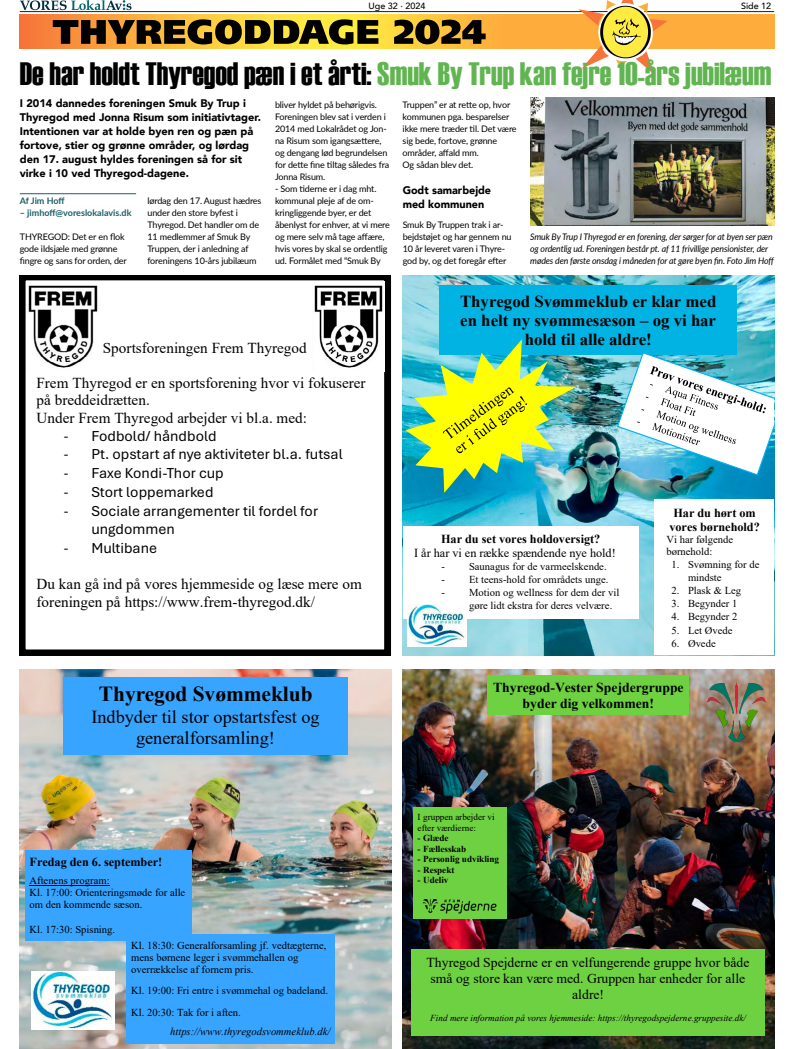
<style>
.page{position:relative;width:794px;height:1049px;background:#fff}
.page>*{position:absolute;margin:0;border:0;box-sizing:border-box;transform-origin:0 0}
.t1{font:32.3px "Haettenschweiler";color:#60b551}
.t2{font:700 21.4px "Times New Roman";color:#000}
.t3{font:18.3px/21px "Times New Roman";color:#000;text-align:center}
.t4{font:700 16.8px/19.2px "Times New Roman";color:#000;text-align:center}
.t5{font:15.2px/17.6px "Times New Roman";letter-spacing:.005em;color:#000}
.t6{font:15.2px/18.6px "Aptos";color:#000}
.t7{font:13.7px/15.7px "Times New Roman";color:#000;text-align:center}
.t8{font:700 13.7px/15.7px "Times New Roman";color:#000;text-align:center}
.t9{font:700 12.3px "Times New Roman";color:#000}
.t10{font:700 12.2px/14.1px "Times New Roman";color:#000;text-align:center}
.t11{font:12.2px "Times New Roman";letter-spacing:-.005em;color:#000}
.t12{font:900 11px/14px "Avenir";color:#000}
.t13{font:10.6px/12.3px "Times New Roman";color:#000}
.t14{font:italic 10.6px "Times New Roman";color:#000}
.t15{font:italic 9.1px "Times New Roman";color:#000}
.t16{font:700 9.1px "Times New Roman";color:#000}
.t17{font:9.1px/10.6px "Times New Roman";color:#000}
.t18{font:9px/12px "Lato";letter-spacing:-.015em;color:#000}
.t19{font:italic 9px/12px "Lato";letter-spacing:-.015em;color:#000}
.t20{font:700 9px "Lato";color:#1e5e69}
.t21{font:500 9px "Avenir";color:#000}
.s1{color:#000}
.s2{font-family:"Calibri"}
</style>
<div class="page">
<svg style="left:20px;top:0;width:111px;height:10px"></svg>
<hr style="left:20px;top:11px;width:754px;height:1px;background:#002a3e">
<svg style="left:20px;top:276px;width:371px;height:380px"></svg>
<img style="left:26px;top:281px;width:73px;height:91px">
<img style="left:312px;top:281px;width:73px;height:91px">
<img style="left:403px;top:276px;width:371px;height:380px">
<div style="left:403px;top:526px;width:235px;height:93px;background:#fff"></div>
<div style="left:440px;top:285px;width:297px;height:69px;background:#00b3e3"></div>
<div style="left:654px;top:499px;width:120px;height:156px;background:#fff"></div>
<img style="left:616px;top:351px;width:158px;height:125px">
<img style="left:407px;top:604px;width:60px;height:42px">
<img style="left:403px;top:337px;width:176px;height:158px">
<img style="left:20px;top:669px;width:371px;height:380px">
<img style="left:31px;top:971px;width:84px;height:59px">
<div style="left:63px;top:677px;width:285px;height:77px;background:#37a4ff"></div>
<div style="left:25px;top:850px;width:167px;height:91px;background:#37a4ff"></div>
<hr style="left:30px;top:885px;width:80px;height:1px;background:#000">
<div style="left:127px;top:934px;width:208px;height:110px;background:#37a4ff"></div>
<img style="left:403px;top:669px;width:371px;height:380px">
<div style="left:487px;top:675px;width:202px;height:39px;background:#6ed142"></div>
<div style="left:413px;top:807px;width:93px;height:111px;background:#6ed142"></div>
<div style="left:411px;top:950px;width:354px;height:86px;background:#6ed142"></div>
<img style="left:423px;top:898px;width:73px;height:16px">
<img style="left:705px;top:681px;width:61px;height:61px">
<svg style="left:20px;top:14px;width:754px;height:34px"></svg>
<svg style="left:578px;top:0;width:89px;height:75px"></svg>
<svg style="left:53px;top:19px;width:432px;height:25px"></svg>
<hr style="left:20px;top:193px;width:116px;height:1px;background:#1e5e69">
<img style="left:530px;top:98px;width:244px;height:127px">
<p class="t21" style="left:368px;top:-2px;width:58px">Uge 32 · 2024</p>
<p class="t21" style="left:741px;top:-2px;width:32px">Side 12</p>
<h1 class="t1" style="left:20px;top:55px;width:753px"><span class="s1">De har holdt Thyregod pæn i et årti:</span> Smuk By Trup kan fejre 10-års jubilæum</h1>
<p class="t12" style="left:20px;top:96px;width:243px">I 2014 dannedes foreningen Smuk By Trup i Thyregod med Jonna Risum som initiativtager.<br>Intentionen var at holde byen ren og pæn på fortove, stier og grønne områder, og lørdag den 17. august hyldes foreningen så for sit virke i 10 ved Thyregod-dagene.</p>
<p class="t20" style="left:20px;top:194px;width:46px">Af Jim Hoff</p>
<p class="t20" style="left:20px;top:206px;width:113px">– jimhoff@voreslokalavis.dk</p>
<p class="t18" style="left:20px;top:230px;width:108px">THYREGOD: Det er en flok gode ildsjæle med grønne fingre og sans for orden, der</p>
<p class="t18" style="left:147px;top:194px;width:116px">lørdag den 17. August hædres under den store byfest i<br>Thyregod. Det handler om de<br>11 medlemmer af Smuk By<br>Truppen, der i anledning af foreningens 10-års jubilæum</p>
<p class="t18" style="left:275px;top:98px;width:116px">bliver hyldet på behørigvis.<br>Foreningen blev sat i verden i<br>2014 med Lokalrådet og Jon&shy;na Risum som igangsættere, og dengang lød begrundelsen for dette fine tiltag således fra<br>Jonna Risum.</p>
<p class="t18" style="left:275px;top:182px;width:116px">- Som tiderne er i dag mht. kommunal pleje af de om&shy;kringliggende byer, er det åbenlyst for enhver, at vi mere og mere selv må tage affære, hvis vores by skal se ordentlig ud. Formålet med “Smuk By</p>
<h3 class="t5" style="left:103px;top:338px;width:205px">Sportsforeningen Frem Thyregod</h3>
<h3 class="t5" style="left:36px;top:373px;width:331px">Frem Thyregod er en sportsforening hvor vi fokuserer på breddeidrætten.<br>Under Frem Thyregod arbejder vi bl.a. med:</h3>
<h3 class="t6" style="left:64px;top:426px;width:154px"><span class="s2">-</span> Fodbold/ håndbold</h3>
<h3 class="t6" style="left:64px;top:444px;width:280px"><span class="s2">-</span> Pt. opstart af nye aktiviteter bl.a. futsal</h3>
<h3 class="t6" style="left:64px;top:463px;width:161px"><span class="s2">-</span> Faxe Kondi-Thor cup</h3>
<h3 class="t6" style="left:64px;top:482px;width:151px"><span class="s2">-</span> Stort loppemarked</h3>
<h3 class="t6" style="left:91px;top:501px;width:228px;text-indent:-27px"><span class="s2">-</span> Sociale arrangementer til fordel for ungdommen</h3>
<h3 class="t6" style="left:64px;top:538px;width:95px"><span class="s2">-</span> Multibane</h3>
<h3 class="t5" style="left:36px;top:575px;width:327px">Du kan gå ind på vores hjemmeside og læse mere om foreningen på https://www.frem-thyregod.dk/</h3>
<p class="t18" style="left:403px;top:98px;width:116px">Truppen” er at rette op, hvor kommunen pga. besparelser ikke mere træder til. Det være sig bede, fortove, grønne områder, affald mm.<br>Og sådan blev det.</p>
<p class="t12" style="left:403px;top:183px;width:90px">Godt samarbejde med kommunen</p>
<p class="t18" style="left:403px;top:218px;width:110px">Smuk By Truppen trak i ar&shy;bejdstøjet og har gennem nu<br>10 år leveret varen i Thyre&shy;god by, og det foregår efter</p>
<p class="t19" style="left:530px;top:230px;width:245px">Smuk By Trup I Thyregod er en forening, der sørger for at byen ser pæn og ordentlig ud. Foreningen består pt. af 11 frivillige pensionister, der mødes den første onsdag i måneden for at gøre byen fin. Foto Jim Hoff</p>
<h3 class="t4" style="left:460px;top:291px;width:258px">Thyregod Svømmeklub er klar med en helt ny svømmesæson – og vi har hold til alle aldre!</h3>
<h3 class="t10" style="left:441px;top:532px;width:160px">Har du set vores holdoversigt?</h3>
<h3 class="t11" style="left:414px;top:544px;width:203px">I år har vi en række spændende nye hold!</h3>
<p class="t13" style="left:441px;top:560px;width:167px">- Saunagus for de varmeelskende.</p>
<p class="t13" style="left:441px;top:573px;width:168px">- Et teens-hold for områdets unge.</p>
<p class="t13" style="left:469px;top:586px;width:152px;line-height:13.2px;text-indent:-27px">- Motion og wellness for dem der vil gøre lidt ekstra for deres velvære.</p>
<h3 class="t10" style="left:669px;top:505px;width:92px">Har du hørt om vores børnehold?</h3>
<p class="t13" style="left:666px;top:533px;width:68px">Vi har følgende børnehold:</p>
<p class="t13" style="left:688px;top:557px;width:73px;line-height:13.2px;text-indent:-16px">1. Svømning for de mindste</p>
<p class="t13" style="left:671px;top:584px;width:71px">2. Plask &amp; Leg</p>
<p class="t13" style="left:671px;top:597px;width:67px">3. Begynder 1</p>
<p class="t13" style="left:671px;top:610px;width:67px">4. Begynder 2</p>
<p class="t13" style="left:671px;top:624px;width:62px">5. Let Øvede</p>
<p class="t13" style="left:671px;top:637px;width:46px">6. Øvede</p>
<h2 class="t2" style="left:99px;top:679px;width:215px">Thyregod Svømmeklub</h2>
<h3 class="t3" style="left:91px;top:706px;width:230px">Indbyder til stor opstartsfest og generalforsamling!</h3>
<h3 class="t8" style="left:493px;top:679px;width:192px">Thyregod-Vester Spejdergruppe byder dig velkommen!</h3>
<h3 class="t9" style="left:30px;top:853px;width:134px">Fredag den 6. september!</h3>
<p class="t13" style="left:30px;top:874px;width:157px">Aftenens program:<br>Kl. 17:00: Orienteringsmøde for alle om den kommende sæson.</p>
<p class="t13" style="left:30px;top:923px;width:87px">Kl. 17:30: Spisning.</p>
<p class="t13" style="left:131px;top:939px;width:197px">Kl. 18:30: Generalforsamling jf. vedtægterne, mens børnene leger i svømmehallen og overrækkelse af fornem pris.</p>
<p class="t13" style="left:131px;top:980px;width:198px;line-height:21px">Kl. 19:00: Fri entre i svømmehal og badeland.<br>Kl. 20:30: Tak for i aften.</p>
<p class="t14" style="left:170px;top:1024px;width:162px">https://www.thyregodsvommeklub.dk/</p>
<p class="t17" style="left:418px;top:811px;width:79px">I gruppen arbejder vi efter værdierne:</p>
<p class="t16" style="left:418px;top:831px;width:32px">- Glæde</p>
<p class="t16" style="left:418px;top:842px;width:50px">- Fællesskab</p>
<p class="t16" style="left:418px;top:852px;width:83px">- Personlig udvikling</p>
<p class="t16" style="left:418px;top:863px;width:38px">- Respekt</p>
<p class="t16" style="left:418px;top:873px;width:32px">- Udeliv</p>
<h3 class="t7" style="left:426px;top:954px;width:325px">Thyregod Spejderne er en velfungerende gruppe hvor både små og store kan være med. Gruppen har enheder for alle aldre!</h3>
<p class="t15" style="left:430px;top:1011px;width:317px">Find mere information på vores hjemmeside: https://thyregodspejderne.gruppesite.dk/</p>
</div>
